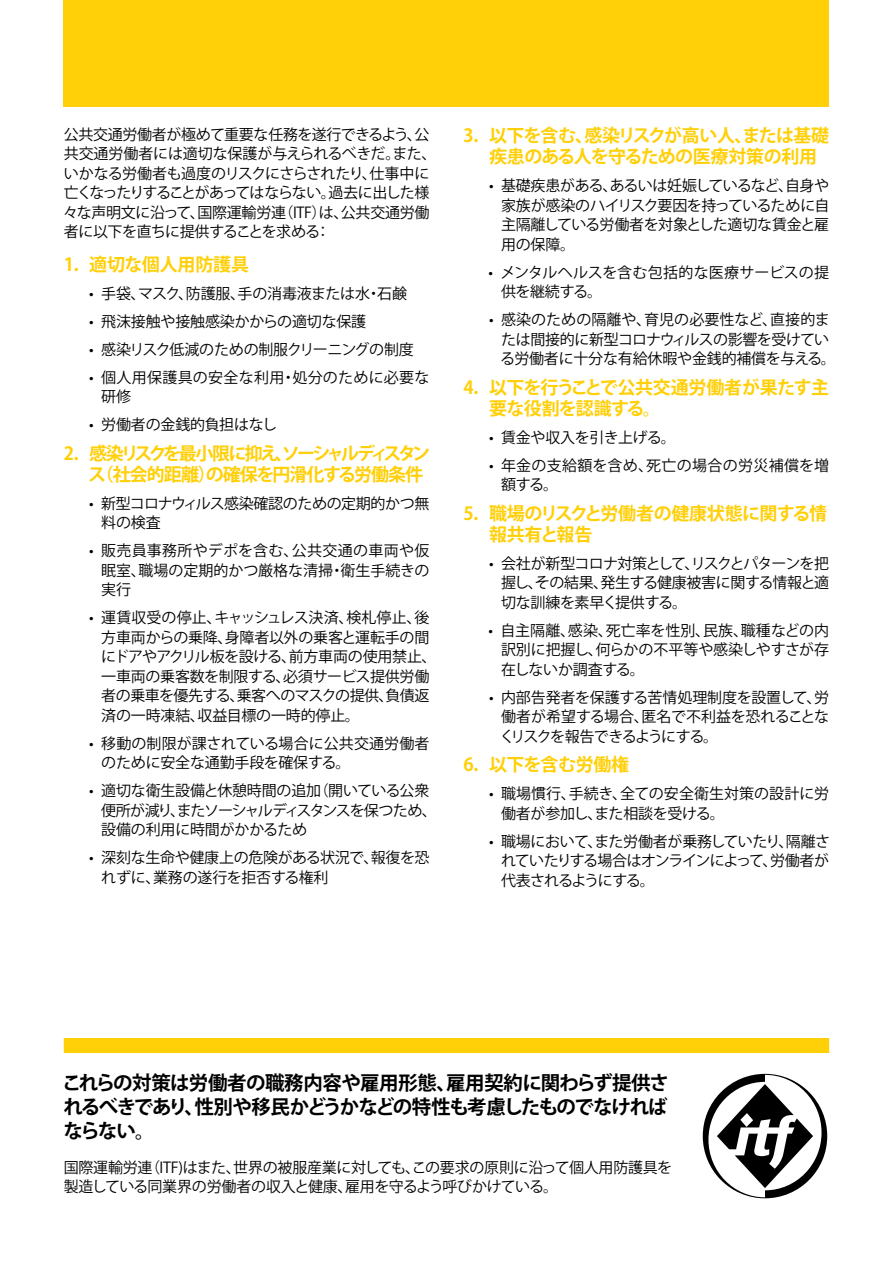
<style>
.page{position:relative;width:893px;height:1263px;background:#fff}
.page>*{position:absolute;margin:0;border:0;box-sizing:border-box;transform-origin:0 0}
.t1{font:700 19.5px/24px "Koz Go Pr 6 N";letter-spacing:-.065em;color:#000;text-align:justify}
.t2{font:700 18px/21px "Koz Go Pr 6 N";letter-spacing:-.1em;color:#ffcf07}
.t3{font:700 18px/21px "Koz Go Pr 6 N";letter-spacing:-.05em;color:#ffcf07}
.t4{font:700 18px/21px "Koz Go Pr 6 N";letter-spacing:-.03em;color:#ffcf07}
.t5{font:700 18px/21px "Koz Go Pr 6 N";letter-spacing:-.025em;color:#ffcf07}
.t6{font:700 18px "Koz Go Pr 6 N";letter-spacing:-.01em;color:#ffcf07}
.t7{font:15px/19.5px "Koz Go Pr 6 N";letter-spacing:-.02em;color:#000}
.t8{font:15px/19.5px "Koz Go Pr 6 N";letter-spacing:.02em;color:#000}
.t9{font:15px/19.5px "Koz Go Pr 6 N";color:#000}
</style>
<div class="page">
<svg style="left:703px;top:1074px;width:124px;height:124px"></svg>
<div style="left:64px;top:0;width:765px;height:106px;background:#ffcf07"></div>
<div style="left:64px;top:1038px;width:765px;height:15px;background:#ffcf07"></div>
<p class="t7" style="left:63px;top:125px;width:375px">公共交通労働者が極めて重要な任務を遂行できるよう、公共交通労働者には適切な保護が与えられるべきだ。また、いかなる労働者も過度のリスクにさらされたり、仕事中に亡くなったりすることがあってはならない。過去に出した様々な声明文に沿って、国際運輸労連（ITF）は、公共交通労働者に以下を直ちに提供することを求める：</p>
<p class="t6" style="left:64px;top:254px;width:187px">1. 適切な個人用防護具</p>
<p class="t7" style="left:89px;top:284px;width:319px">• 手袋、マスク、防護服、手の消毒液または水・石鹸</p>
<p class="t7" style="left:89px;top:312px;width:278px">• 飛沫接触や接触感染かからの適切な保護</p>
<p class="t7" style="left:89px;top:340px;width:326px">• 感染リスク低減のための制服クリーニングの制度</p>
<p class="t8" style="left:101px;top:368px;width:330px;text-indent:-12px">• 個人用保護具の安全な利用・処分のために必要な研修</p>
<p class="t7" style="left:89px;top:415px;width:189px">• 労働者の金銭的負担はなし</p>
<p class="t2" style="left:88px;top:443px;width:343px;text-indent:-24px">2. 感染リスクを最小限に抑え、ソーシャルディスタンス（社会的距離）の確保を円滑化する労働条件</p>
<p class="t7" style="left:101px;top:494px;width:330px;text-indent:-12px">• 新型コロナウィルス感染確認のための定期的かつ無料の検査</p>
<p class="t7" style="left:101px;top:541px;width:330px;text-align:justify;text-indent:-12px">• 販売員事務所やデポを含む、公共交通の車両や仮眠室、職場の定期的かつ厳格な清掃・衛生手続きの実行</p>
<p class="t7" style="left:101px;top:608px;width:337px;text-indent:-12px">• 運賃収受の停止、キャッシュレス決済、検札停止、後方車両からの乗降、身障者以外の乗客と運転手の間にドアやアクリル板を設ける、前方車両の使用禁止、一車両の乗客数を制限する、必須サービス提供労働者の乗車を優先する、乗客へのマスクの提供、負債返済の一時凍結、収益目標の一時的停止。</p>
<p class="t7" style="left:101px;top:734px;width:330px;text-indent:-12px">• 移動の制限が課されている場合に公共交通労働者のために安全な通勤手段を確保する。</p>
<p class="t7" style="left:101px;top:781px;width:337px;text-indent:-12px">• 適切な衛生設備と休憩時間の追加（開いている公衆便所が減り、またソーシャルディスタンスを保つため、設備の利用に時間がかかるため</p>
<p class="t7" style="left:101px;top:848px;width:330px;text-indent:-12px">• 深刻な生命や健康上の危険がある状況で、報復を恐れずに、業務の遂行を拒否する権利</p>
<p class="t3" style="left:489px;top:125px;width:342px;text-indent:-26px">3. 以下を含む、感染リスクが高い人、または基礎疾患のある人を守るための医療対策の利用</p>
<p class="t7" style="left:501px;top:176px;width:330px;text-align:justify;text-indent:-12px">• 基礎疾患がある、あるいは妊娠しているなど、自身や家族が感染のハイリスク要因を持っているために自主隔離している労働者を対象とした適切な賃金と雇用の保障。</p>
<p class="t9" style="left:501px;top:263px;width:330px;text-indent:-13px">• メンタルヘルスを含む包括的な医療サービスの提供を継続する。</p>
<p class="t7" style="left:500px;top:310px;width:337px;text-indent:-11px">• 感染のための隔離や、育児の必要性など、直接的または間接的に新型コロナウィルスの影響を受けている労働者に十分な有給休暇や金銭的補償を与える。</p>
<p class="t4" style="left:489px;top:377px;width:342px;text-indent:-26px">4. 以下を行うことで公共交通労働者が果たす主要な役割を認識する。</p>
<p class="t7" style="left:489px;top:428px;width:188px">• 賃金や収入を引き上げる。</p>
<p class="t8" style="left:501px;top:456px;width:330px;text-indent:-12px">• 年金の支給額を含め、死亡の場合の労災補償を増額する。</p>
<p class="t5" style="left:489px;top:503px;width:340px;text-indent:-26px">5. 職場のリスクと労働者の健康状態に関する情報共有と報告</p>
<p class="t7" style="left:501px;top:554px;width:330px;text-align:justify;text-indent:-12px">• 会社が新型コロナ対策として、リスクとパターンを把握し、その結果、発生する健康被害に関する情報と適切な訓練を素早く提供する。</p>
<p class="t7" style="left:501px;top:621px;width:330px;text-align:justify;text-indent:-12px">• 自主隔離、感染、死亡率を性別、民族、職種などの内訳別に把握し、何らかの不平等や感染しやすさが存在しないか調査する。</p>
<p class="t7" style="left:500px;top:688px;width:331px;text-align:justify;text-indent:-11px">• 内部告発者を保護する苦情処理制度を設置して、労働者が希望する場合、匿名で不利益を恐れることなくリスクを報告できるようにする。</p>
<p class="t4" style="left:463px;top:754px;width:167px">6. 以下を含む労働権</p>
<p class="t7" style="left:501px;top:784px;width:330px;text-indent:-12px">• 職場慣行、手続き、全ての安全衛生対策の設計に労働者が参加し、また相談を受ける。</p>
<p class="t7" style="left:501px;top:832px;width:330px;text-align:justify;text-indent:-12px">• 職場において、また労働者が乗務していたり、隔離されていたりする場合はオンラインによって、労働者が代表されるようにする。</p>
<h1 class="t1" style="left:62px;top:1071px;width:608px">これらの対策は労働者の職務内容や雇用形態、雇用契約に関わらず提供されるべきであり、性別や移民かどうかなどの特性も考慮したものでなければならない。</h1>
<p class="t7" style="left:64px;top:1158px;width:610px">国際運輸労連（ITF)はまた、世界の被服産業に対しても、この要求の原則に沿って個人用防護具を製造している同業界の労働者の収入と健康、雇用を守るよう呼びかけている。</p>
</div>
